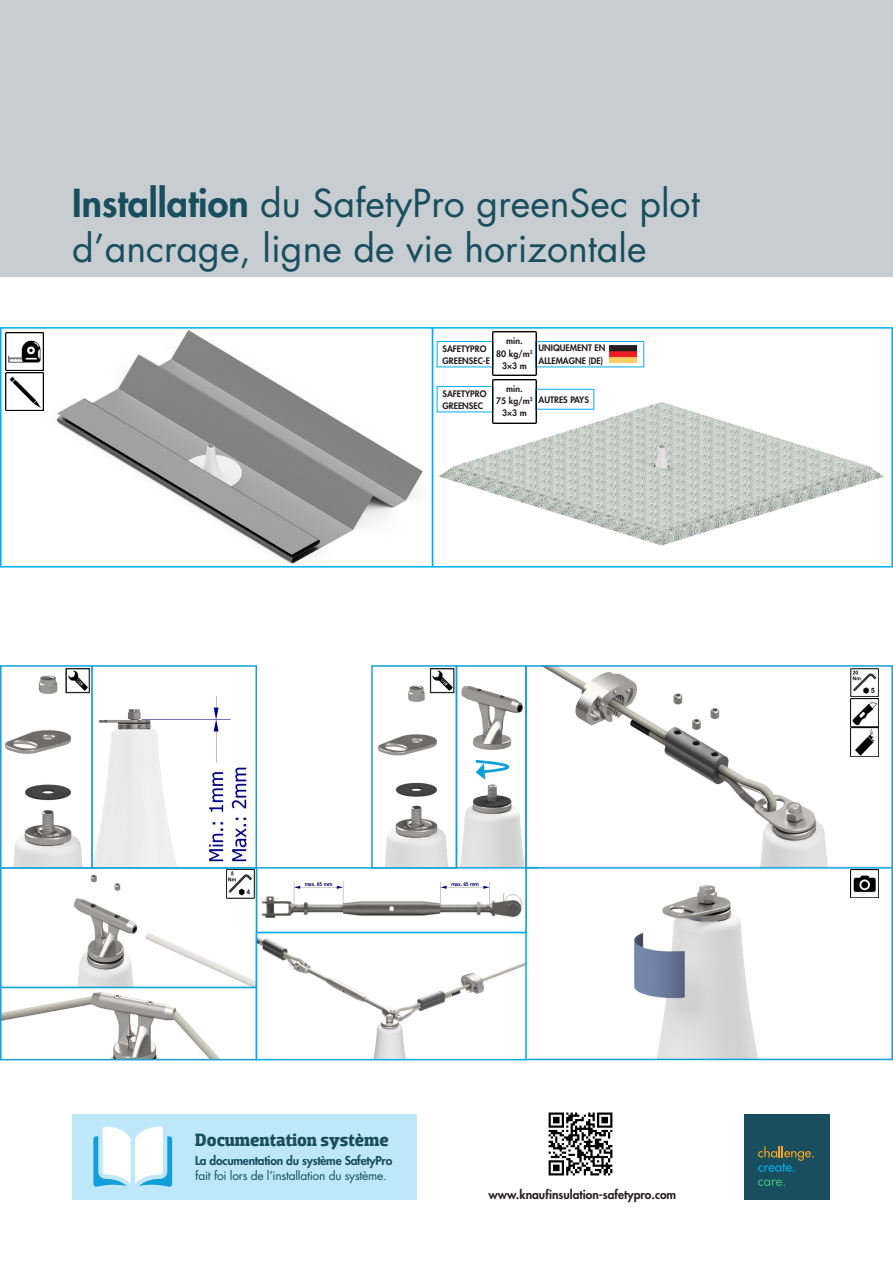
<style>
.page{position:relative;width:893px;height:1263px;background:#fff}
.page>*{position:absolute;margin:0;border:0;box-sizing:border-box;transform-origin:0 0}
.t1{font:37.5px/45px "Futura KNAUF";color:#184e5d}
._1_intro_13pt_orange{font:700 18px "Dobra Slab W01";color:#184e5d}
.t2{font:12px/15px "Futura KNAUF";letter-spacing:-.02em;color:#184e5d}
.t3{font:800 12px "Futura KNAUF";color:#231f20}
.t4{font:800 8.7px/12.1px "Futura Std";color:#231f20;text-align:center}
.s1{font-weight:800}
</style>
<div class="page">
<div style="left:0;top:0;width:893px;height:276px;background:#c7cdd1"></div>
<div style="left:744px;top:1114px;width:85px;height:85px;background:#184e5d"></div>
<svg style="left:758px;top:1146px;width:56px;height:26px"></svg>
<svg style="left:758px;top:1179px;width:27px;height:7px"></svg>
<div style="left:72px;top:1114px;width:345px;height:85px;background:#bfe7fa"></div>
<svg style="left:93px;top:1126px;width:79px;height:61px"></svg>
<img style="left:436px;top:341px;width:448px;height:205px">
<div style="left:432px;top:327px;width:461px;height:240px;border:2px solid #00aeef"></div>
<img style="left:5px;top:330px;width:418px;height:234px">
<div style="left:0;top:327px;width:433px;height:240px;border:2px solid #00aeef"></div>
<img style="left:6px;top:333px;width:37px;height:38px">
<img style="left:6px;top:373px;width:37px;height:37px">
<div style="left:535px;top:341px;width:109px;height:26px;border:1px solid #00aeef"></div>
<div style="left:535px;top:389px;width:59px;height:21px;border:1px solid #00aeef"></div>
<img style="left:610px;top:346px;width:27px;height:16px">
<div style="left:437px;top:386px;width:56px;height:26px;border:1px solid #00aeef"></div>
<div style="left:437px;top:341px;width:56px;height:26px;border:1px solid #00aeef"></div>
<img style="left:492px;top:332px;width:44px;height:44px">
<img style="left:492px;top:379px;width:44px;height:44px">
<img style="left:378px;top:668px;width:501px;height:197px">
<div style="left:525px;top:665px;width:368px;height:203px;border:2px solid #14a0d9"></div>
<img style="left:634px;top:885px;width:124px;height:172px">
<div style="left:525px;top:867px;width:368px;height:193px;border:2px solid #14a0d9"></div>
<img style="left:3px;top:874px;width:521px;height:183px">
<div style="left:0;top:987px;width:257px;height:73px;border:2px solid #14a0d9"></div>
<div style="left:256px;top:867px;width:271px;height:66px;border:2px solid #14a0d9"></div>
<div style="left:0;top:867px;width:257px;height:121px;border:2px solid #14a0d9"></div>
<img style="left:5px;top:675px;width:85px;height:190px">
<div style="left:0;top:665px;width:93px;height:203px;border:2px solid #14a0d9"></div>
<div style="left:371px;top:665px;width:86px;height:203px;border:2px solid #14a0d9"></div>
<img style="left:94px;top:696px;width:153px;height:169px">
<div style="left:91px;top:665px;width:166px;height:203px;border:2px solid #14a0d9"></div>
<svg style="left:473px;top:758px;width:70px;height:22px"></svg>
<img style="left:850px;top:870px;width:29px;height:28px">
<img style="left:850px;top:668px;width:28px;height:28px">
<img style="left:850px;top:698px;width:28px;height:28px">
<img style="left:850px;top:728px;width:28px;height:28px">
<img style="left:432px;top:670px;width:20px;height:21px">
<div style="left:430px;top:668px;width:24px;height:25px;border:1px solid #231f20"></div>
<img style="left:226px;top:870px;width:29px;height:28px">
<img style="left:67px;top:670px;width:21px;height:21px">
<div style="left:65px;top:668px;width:25px;height:25px;border:1px solid #231f20"></div>
<img style="left:548px;top:1112px;width:65px;height:64px">
<div style="left:256px;top:932px;width:271px;height:128px;border:2px solid #00aeef"></div>
<p class="t1" style="left:72px;top:181px;width:629px"><span class="s1">Installation</span> du SafetyPro greenSec plot d’ancrage, ligne de vie horizontale</p>
<p class="t4" style="left:496px;top:335px;width:38px">min.<br>80 kg/m<sup>2</sup></p>
<p class="t4" style="left:502px;top:359px;width:26px">3×3 m</p>
<p class="t4" style="left:496px;top:383px;width:38px">min.<br>75 kg/m<sup>2</sup></p>
<p class="t4" style="left:502px;top:407px;width:26px">3×3 m</p>
<p class="t4" style="left:538px;top:342px;width:68px;text-align:left">UNIQUEMENT EN<br>ALLEMAGNE (DE)</p>
<p class="t4" style="left:539px;top:394px;width:52px">AUTRES PAYS</p>
<p class="t4" style="left:442px;top:342px;width:46px">SAFETYPRO</p>
<p class="t4" style="left:442px;top:355px;width:49px">GREENSEC-E</p>
<p class="t4" style="left:442px;top:387px;width:46px">SAFETYPRO</p>
<p class="t4" style="left:442px;top:400px;width:42px">GREENSEC</p>
<p class="_1_intro_13pt_orange" style="left:195px;top:1130px;width:195px">Documentation système</p>
<p class="t2" style="left:195px;top:1153px;width:199px"><span class="s1">La documentation du système SafetyPro </span>fait foi lors de l’installation du système.</p>
<p class="t3" style="left:488px;top:1187px;width:189px">www.knaufinsulation-safetypro.com</p>
</div>
